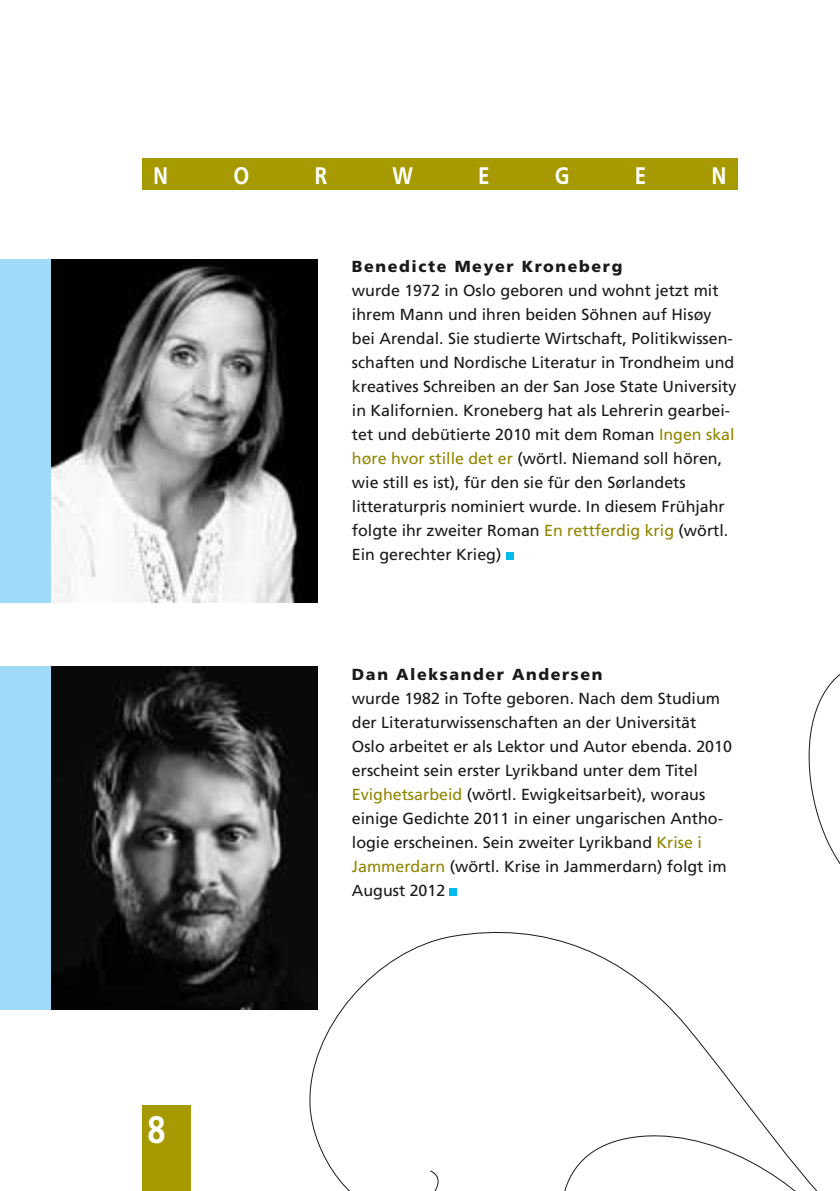
<style>
.page{position:relative;width:840px;height:1191px;background:#fff}
.page>*{position:absolute;margin:0;border:0;box-sizing:border-box;transform-origin:0 0}
.t1{font:700 40px "Frutiger Cnd";color:#fff}
.t2{font:700 25px "Frutiger Cnd";color:#fff}
.t3{font:16px/24px "Frutiger";color:#1a1a18}
.t4{font:900 16px "Frutiger";letter-spacing:.1em;color:#1a1a18}
.s1{color:#918600}
</style>
<div class="page">
<svg style="left:0;top:777px;width:839px;height:348px"></svg>
<svg style="left:190px;top:1125px;width:628px;height:66px"></svg>
<div style="left:351px;top:666px;width:386px;height:230px;background:#fff"></div>
<div style="left:449px;top:888px;width:8px;height:8px;background:#04bbee"></div>
<div style="left:142px;top:1106px;width:48px;height:85px;background:#a79a00"></div>
<div style="left:505px;top:552px;width:8px;height:8px;background:#04bbee"></div>
<div style="left:0;top:666px;width:312px;height:343px;background:#a1daf8"></div>
<img style="left:51px;top:666px;width:266px;height:343px">
<div style="left:0;top:260px;width:317px;height:343px;background:#a1daf8"></div>
<img style="left:51px;top:260px;width:266px;height:343px">
<div style="left:142px;top:159px;width:595px;height:31px;background:#a79a00"></div>
<h2 class="t2" style="left:153px;top:161px;width:59px">NOR</h2>
<h2 class="t2" style="left:392px;top:161px;width:22px">W</h2>
<h2 class="t2" style="left:478px;top:161px;width:63px">EGEN</h2>
<p class="t4" style="left:351px;top:256px;width:272px">Benedicte Meyer Kroneberg</p>
<p class="t3" style="left:351px;top:278px;width:386px">wurde 1972 in Oslo geboren und wohnt jetzt mit ihrem Mann und ihren beiden Söhnen auf Hisøy bei Arendal. Sie studierte Wirtschaft, Politikwissen&shy;schaften und Nordische Literatur in Trondheim und kreatives Schreiben an der San Jose State University in Kalifornien. Kroneberg hat als Lehrerin gearbei&shy;tet und debütierte 2010 mit dem Roman <span class="s1">Ingen skal høre hvor stille det er</span> (wörtl. Niemand soll hören, wie still es ist), für den sie für den Sørlandets litteraturpris nominiert wurde. In diesem Frühjahr folgte ihr zweiter Roman <span class="s1">En rettferdig krig</span> (wörtl.<br>Ein gerechter Krieg)</p>
<h1 class="t1" style="left:147px;top:1106px;width:20px">8</h1>
<p class="t4" style="left:351px;top:664px;width:252px">Dan Aleksander Andersen</p>
<p class="t3" style="left:351px;top:686px;width:381px">wurde 1982 in Tofte geboren. Nach dem Studium der Literaturwissenschaften an der Universität Oslo arbeitet er als Lektor und Autor ebenda. 2010 erscheint sein erster Lyrikband unter dem Titel <span class="s1">Evighetsarbeid</span> (wörtl. Ewigkeitsarbeit), woraus einige Gedichte 2011 in einer ungarischen Antho&shy;logie erscheinen. Sein zweiter Lyrikband <span class="s1">Krise i Jammerdarn</span> (wörtl. Krise in Jammerdarn) folgt im August 2012</p>
</div>
